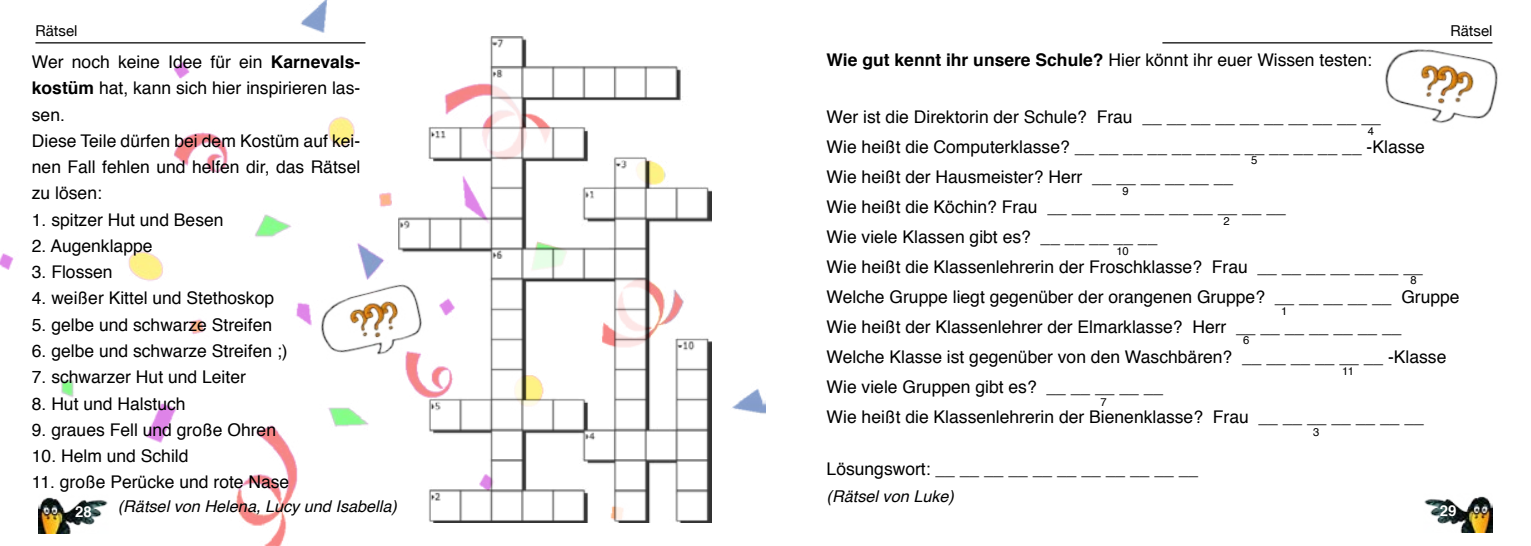
<style>
.page{position:relative;width:1531px;height:546px;background:#fff}
.page>*{position:absolute;margin:0;border:0;box-sizing:border-box;transform-origin:0 0}
.t1{font:17.5px/30px "Helvetica";color:#000}
.t2{font:italic 16.25px "Helvetica";color:#000}
.t3{font:15px "Helvetica Neue";color:#000}
.t4{font:700 15px "Helvetica";color:#fff}
.t5{font:11.25px "Helvetica";color:#000}
.s1{font-weight:700}
</style>
<div class="page">
<img style="left:0;top:0;width:765px;height:546px">
<hr style="left:35px;top:42px;width:330px;height:1px;background:#000">
<img style="left:39px;top:494px;width:69px;height:39px">
<hr style="left:1162px;top:42px;width:330px;height:1px;background:#000">
<img style="left:1424px;top:496px;width:68px;height:36px">
<img style="left:399px;top:36px;width:312px;height:486px">
<img style="left:1375px;top:42px;width:123px;height:82px">
<img style="left:312px;top:276px;width:120px;height:94px">
<p class="t3" style="left:35px;top:19px;width:43px">Rätsel</p>
<p class="t3" style="left:1450px;top:19px;width:43px">Rätsel</p>
<p class="t1" style="left:32px;top:49px;width:330px;line-height:26.2px">Wer noch keine Idee für ein <span class="s1">Karnevals&shy;kostüm</span> hat, kann sich hier inspirieren las&shy;sen.<br>Diese Teile dürfen bei dem Kostüm auf kei&shy;nen Fall fehlen und helfen dir, das Rätsel zu lösen:</p>
<p class="t1" style="left:32px;top:205px;width:193px">1. spitzer Hut und Besen</p>
<p class="t1" style="left:32px;top:231px;width:122px">2. Augenklappe</p>
<p class="t1" style="left:32px;top:257px;width:82px">3. Flossen</p>
<p class="t1" style="left:32px;top:284px;width:244px">4. weißer Kittel und Stethoskop</p>
<p class="t1" style="left:32px;top:310px;width:242px">5. gelbe und schwarze Streifen</p>
<p class="t1" style="left:32px;top:336px;width:257px">6. gelbe und schwarze Streifen ;)</p>
<p class="t1" style="left:32px;top:362px;width:215px">7. schwarzer Hut und Leiter</p>
<p class="t1" style="left:32px;top:389px;width:155px">8. Hut und Halstuch</p>
<p class="t1" style="left:32px;top:415px;width:246px">9. graues Fell und große Ohren</p>
<p class="t1" style="left:32px;top:441px;width:158px">10. Helm und Schild</p>
<p class="t1" style="left:32px;top:467px;width:259px">11. große Perücke und rote Nase</p>
<p class="t2" style="left:118px;top:493px;width:281px">(Rätsel von Helena, Lucy und Isabella)</p>
<p class="t4" style="left:75px;top:499px;width:18px">28</p>
<p class="t1" style="left:826px;top:46px;width:547px"><span class="s1">Wie gut kennt ihr unsere Schule?</span> Hier könnt ihr euer Wissen testen:</p>
<p class="t1" style="left:826px;top:102px;width:634px">Wer ist die Direktorin der Schule? Frau __ __ __ __ __ __ __ __ __ __<br>Wie heißt die Computerklasse? __ __ __ __ __ __ __ __ __ __ __ __ -Klasse<br>Wie heißt der Hausmeister? Herr __ __ __ __ __ __<br>Wie heißt die Köchin? Frau __ __ __ __ __ __ __ __ __ __<br>Wie viele Klassen gibt es? __ __ __ __ __<br>Wie heißt die Klassenlehrerin der Froschklasse? Frau __ __ __ __ __ __ __ Welche Gruppe liegt gegenüber der orangenen Gruppe? __ __ __ __ __ Gruppe Wie heißt der Klassenlehrer der Elmarklasse? Herr __ __ __ __ __ __ __ Welche Klasse ist gegenüber von den Waschbären? __ __ __ __ __ __ -Klasse Wie viele Gruppen gibt es? __ __ __ __ __<br>Wie heißt die Klassenlehrerin der Bienenklasse? Frau __ __ __ __ __ __ __</p>
<p class="t1" style="left:826px;top:454px;width:373px">Lösungswort: __ __ __ __ __ __ __ __ __ __ __</p>
<p class="t2" style="left:826px;top:483px;width:129px">(Rätsel von Luke)</p>
<p class="t5" style="left:1368px;top:122px;width:8px">4</p>
<p class="t5" style="left:1251px;top:152px;width:8px">5</p>
<p class="t5" style="left:1122px;top:183px;width:8px">9</p>
<p class="t5" style="left:1223px;top:212px;width:8px">2</p>
<p class="t5" style="left:1116px;top:242px;width:14px">10</p>
<p class="t5" style="left:1410px;top:271px;width:8px">8</p>
<p class="t5" style="left:1281px;top:302px;width:8px">1</p>
<p class="t5" style="left:1243px;top:332px;width:8px">6</p>
<p class="t5" style="left:1342px;top:363px;width:13px">11</p>
<p class="t5" style="left:1100px;top:393px;width:8px">7</p>
<p class="t5" style="left:1313px;top:423px;width:8px">3</p>
<p class="t4" style="left:1440px;top:498px;width:18px">29</p>
</div>
